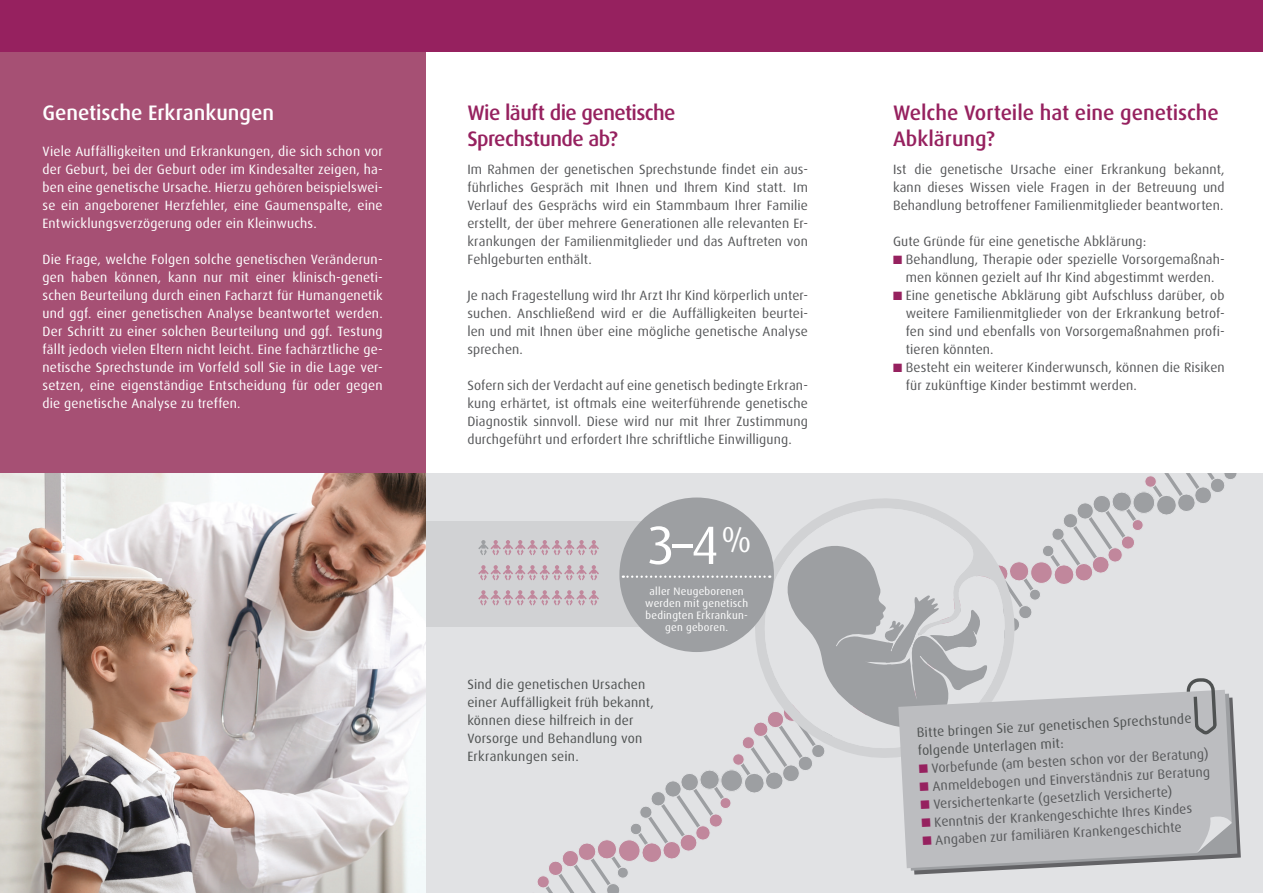
<style>
.page{position:relative;width:1263px;height:893px;background:#fff}
.page>*{position:absolute;margin:0;border:0;box-sizing:border-box;transform-origin:0 0}
.t1{font:54px "Dax Pro";color:#fff}
.t2{font:500 21px/25.5px "Dax Pro";letter-spacing:-.015em;color:#96215f}
.t3{font:500 21px "Dax Pro";letter-spacing:-.005em;color:#fff}
.t4{font:13.5px/18px "Dax Pro";letter-spacing:.01em;color:#57585a;text-align:justify}
.t5{font:13.5px/18px "Dax Pro";letter-spacing:.015em;color:#fff;text-align:justify}
.t6{font:13.5px/18px "Dax Pro";letter-spacing:.015em;color:#4f5252}
.t7{font:10.8px/12.1px "Dax Pro";letter-spacing:.025em;color:#fff;text-align:center}
.s1{color:#96215f}
</style>
<div class="page">
<div style="left:410px;top:473px;width:853px;height:420px;background:#e1e2e4"></div>
<div style="left:425px;top:521px;width:289px;height:106px;background:#d1d2d4"></div>
<svg style="left:478px;top:473px;width:760px;height:420px"></svg>
<div style="left:0;top:0;width:425px;height:506px;background:#a65074"></div>
<div style="left:0;top:0;width:1263px;height:51px;background:#96215f"></div>
<img style="left:0;top:473px;width:425px;height:420px">
<h2 class="t3" style="left:43px;top:99px;width:233px">Genetische Erkrankungen</h2>
<p class="t5" style="left:43px;top:142px;width:342px">Viele Auffälligkeiten und Erkrankungen, die sich schon vor der Geburt, bei der Geburt oder im Kindesalter zeigen, ha&shy;ben eine genetische Ursache. Hierzu gehören beispielswei&shy;se ein angeborener Herzfehler, eine Gaumenspalte, eine Entwicklungsverzögerung oder ein Kleinwuchs.</p>
<p class="t5" style="left:43px;top:250px;width:342px">Die Frage, welche Folgen solche genetischen Veränderun&shy;gen haben können, kann nur mit einer klinisch-geneti&shy;schen Beurteilung durch einen Facharzt für Humangenetik und ggf. einer genetischen Analyse beantwortet werden.<br>Der Schritt zu einer solchen Beurteilung und ggf. Testung fällt jedoch vielen Eltern nicht leicht. Eine fachärztliche ge&shy;netische Sprechstunde im Vorfeld soll Sie in die Lage ver&shy;setzen, eine eigenständige Entscheidung für oder gegen die genetische Analyse zu treffen.</p>
<h2 class="t2" style="left:467px;top:100px;width:210px">Wie läuft die genetische<br>Sprechstunde ab?</h2>
<p class="t4" style="left:467px;top:160px;width:342px">Im Rahmen der genetischen Sprechstunde findet ein aus&shy;führliches Gespräch mit Ihnen und Ihrem Kind statt. Im Verlauf des Gesprächs wird ein Stammbaum Ihrer Familie erstellt, der über mehrere Generationen alle relevanten Er&shy;krankungen der Familienmitglieder und das Auftreten von Fehlgeburten enthält.</p>
<p class="t4" style="left:467px;top:286px;width:342px">Je nach Fragestellung wird Ihr Arzt Ihr Kind körperlich unter&shy;suchen. Anschließend wird er die Auffälligkeiten beurtei&shy;len und mit Ihnen über eine mögliche genetische Analyse sprechen.</p>
<p class="t4" style="left:467px;top:376px;width:342px">Sofern sich der Verdacht auf eine genetisch bedingte Erkran&shy;kung erhärtet, ist oftmals eine weiterführende genetische Diagnostik sinnvoll. Diese wird nur mit Ihrer Zustimmung durchgeführt und erfordert Ihre schriftliche Einwilligung.</p>
<h1 class="t1" style="left:648px;top:510px;width:105px">3–4<sup>%</sup></h1>
<p class="t7" style="left:645px;top:585px;width:104px">aller Neugeborenen werden mit genetisch bedingten Erkrankun&shy;gen geboren.</p>
<p class="t6" style="left:467px;top:676px;width:188px">Sind die genetischen Ursachen einer Auffälligkeit früh bekannt, können diese hilfreich in der<br>Vorsorge und Behandlung von<br>Erkrankungen sein.</p>
<h2 class="t2" style="left:893px;top:100px;width:327px">Welche Vorteile hat eine genetische<br>Abklärung?</h2>
<p class="t4" style="left:893px;top:160px;width:333px">Ist die genetische Ursache einer Erkrankung bekannt, kann dieses Wissen viele Fragen in der Betreuung und Behandlung betroffener Familienmitglieder beantworten.</p>
<p class="t4" style="left:893px;top:232px;width:255px">Gute Gründe für eine genetische Abklärung:</p>
<p class="t4" style="left:893px;top:250px;width:333px;text-align:center"><span class="s1">■</span> Behandlung, Therapie oder spezielle Vorsorgemaßnah&shy;men können gezielt auf Ihr Kind abgestimmt werden.</p>
<p class="t4" style="left:906px;top:286px;width:320px;text-indent:-13px"><span class="s1">■</span> Eine genetische Abklärung gibt Aufschluss darüber, ob weitere Familienmitglieder von der Erkrankung betrof&shy;fen sind und ebenfalls von Vorsorgemaßnahmen profi&shy;tieren könnten.</p>
<p class="t4" style="left:906px;top:358px;width:320px;text-indent:-13px"><span class="s1">■</span> Besteht ein weiterer Kinderwunsch, können die Risiken für zukünftige Kinder bestimmt werden.</p>
<p class="t6" style="left:916px;top:724px;width:276px;rotate:-3deg">Bitte bringen Sie zur genetischen Sprechstunde folgende Unterlagen mit:</p>
<p class="t4" style="left:918px;top:760px;width:292px;rotate:-3deg"><span class="s1">■</span> Vorbefunde (am besten schon vor der Beratung)</p>
<p class="t4" style="left:919px;top:778px;width:292px;rotate:-3deg"><span class="s1">■</span> Anmeldebogen und Einverständnis zur Beratung</p>
<p class="t4" style="left:920px;top:796px;width:253px;rotate:-3deg"><span class="s1">■</span> Versichertenkarte (gesetzlich Versicherte)</p>
<p class="t4" style="left:921px;top:814px;width:272px;rotate:-3deg"><span class="s1">■</span> Kenntnis der Krankengeschichte Ihres Kindes</p>
<p class="t4" style="left:922px;top:832px;width:261px;rotate:-3deg"><span class="s1">■</span> Angaben zur familiären Krankengeschichte</p>
</div>
